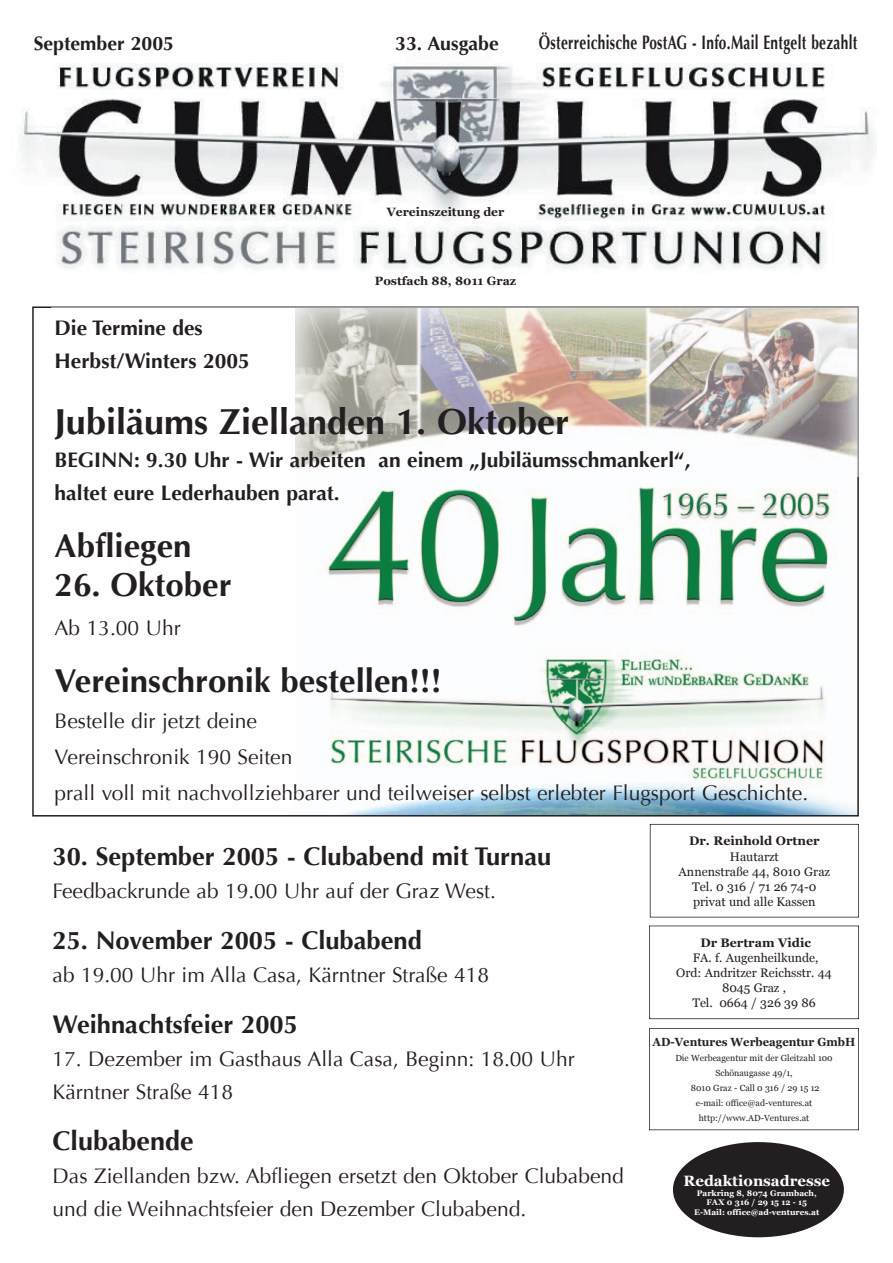
<style>
.page{position:relative;width:893px;height:1263px;background:#fff}
.page>*{position:absolute;margin:0;border:0;box-sizing:border-box;transform-origin:0 0}
.t1{font:700 36px "Optima";color:#231f20}
.t2{font:700 33px "Optima";color:#231f20}
.t3{font:700 27px "Optima";color:#231f20}
.t4{font:700 25.5px "Optima";color:#231f20}
.t5{font:21px/36px "Optima";color:#231f20}
.t6{font:700 21px/33px "Optima";color:#231f20}
.t7{font:700 19.5px "Optima";letter-spacing:.025em;color:#231f20;scale:.7 1}
.t8{font:700 19.5px "Optima";color:#231f20}
.t9{font:700 15px "Georgia";color:#fff}
.t10{font:12.45px/14.9px "Georgia";color:#231f20;text-align:center}
.t11{font:700 12.45px "Georgia";color:#231f20}
.t12{font:12.3px/14.9px "Georgia";color:#231f20;text-align:center}
.t13{font:700 12.3px "Georgia";color:#231f20}
.t14{font:700 12px "Georgia";color:#231f20}
.t15{font:700 11.85px "Georgia";color:#231f20;scale:.95 1}
.t16{font:8.85px/15px "Georgia";color:#231f20;text-align:center}
.t17{font:700 8.1px/9.8px "Georgia";color:#fff;text-align:center}
</style>
<div class="page">
<div style="left:673px;top:1142px;width:171px;height:95px;background:#231f20;border-radius:50%"></div>
<svg style="left:649px;top:925px;width:210px;height:94px"></svg>
<svg style="left:650px;top:824px;width:209px;height:93px"></svg>
<svg style="left:649px;top:1028px;width:210px;height:102px"></svg>
<svg style="left:32px;top:306px;width:827px;height:510px"></svg>
<img style="left:20px;top:63px;width:857px;height:206px">
<svg style="left:51px;top:307px;width:808px;height:170px"></svg>
<p class="t8" style="left:34px;top:32px;width:142px">September 2005</p>
<p class="t8" style="left:395px;top:32px;width:105px">33. Ausgabe</p>
<p class="t7" style="left:539px;top:31px;width:457px">Österreichische PostAG - Info.Mail Entgelt bezahlt</p>
<p class="t14" style="left:387px;top:205px;width:119px">Vereinszeitung der</p>
<p class="t14" style="left:375px;top:274px;width:143px">Postfach 88, 8011 Graz</p>
<p class="t6" style="left:55px;top:311px;width:197px">Die Termine des<br>Herbst/Winters 2005</p>
<h1 class="t1" style="left:55px;top:400px;width:516px">Jubiläums Ziellanden 1. Oktober</h1>
<p class="t6" style="left:55px;top:443px;width:637px">BEGINN: 9.30 Uhr - Wir arbeiten an einem „Jubiläumsschmankerl“, haltet eure Lederhauben parat.</p>
<h2 class="t2" style="left:55px;top:526px;width:138px">Abfliegen</h2>
<h2 class="t2" style="left:55px;top:565px;width:178px">26. Oktober</h2>
<p class="t5" style="left:55px;top:610px;width:128px">Ab 13.00 Uhr</p>
<h2 class="t2" style="left:55px;top:661px;width:389px">Vereinschronik bestellen!!!</h2>
<p class="t5" style="left:55px;top:703px;width:755px">Bestelle dir jetzt deine<br>Vereinschronik 190 Seiten<br>prall voll mit nachvollziehbarer und teilweiser selbst erlebter Flugsport Geschichte.</p>
<p class="t4" style="left:53px;top:842px;width:500px">30. September 2005 - Clubabend mit Turnau</p>
<p class="t5" style="left:53px;top:873px;width:445px">Feedbackrunde ab 19.00 Uhr auf der Graz West.</p>
<p class="t4" style="left:53px;top:926px;width:371px">25. November 2005 - Clubabend</p>
<p class="t5" style="left:53px;top:957px;width:438px">ab 19.00 Uhr im Alla Casa, Kärntner Straße 418</p>
<p class="t4" style="left:53px;top:1010px;width:247px">Weihnachtsfeier 2005</p>
<p class="t5" style="left:53px;top:1043px;width:524px;line-height:33px">17. Dezember im Gasthaus Alla Casa, Beginn: 18.00 Uhr<br>Kärntner Straße 418</p>
<p class="t3" style="left:53px;top:1125px;width:143px">Clubabende</p>
<p class="t5" style="left:53px;top:1160px;width:573px;line-height:33px">Das Ziellanden bzw. Abfliegen ersetzt den Oktober Clubabend und die Weihnachtsfeier den Dezember Clubabend.</p>
<p class="t11" style="left:689px;top:834px;width:132px">Dr. Reinhold Ortner</p>
<p class="t10" style="left:679px;top:849px;width:153px">Hautarzt<br>Annenstraße 44, 8010 Graz<br>Tel. 0 316 / 71 26 74-0 privat und alle Kassen</p>
<p class="t13" style="left:700px;top:936px;width:112px">Dr Bertram Vidic</p>
<p class="t12" style="left:676px;top:950px;width:157px">FA. f. Augenheilkunde,<br>Ord: Andritzer Reichsstr. 44<br>8045 Graz ,<br>Tel. 0664 / 326 39 86</p>
<p class="t15" style="left:653px;top:1035px;width:215px">AD-Ventures Werbeagentur GmbH</p>
<p class="t16" style="left:675px;top:1050px;width:159px">Die Werbeagentur mit der Gleitzahl 100<br>Schönaugasse 49/1,<br>8010 Graz - Call 0 316 / 29 15 12 e-mail: office@ad-ventures.at http://www.AD-Ventures.at</p>
<p class="t9" style="left:684px;top:1172px;width:148px">Redaktionsadresse</p>
<p class="t17" style="left:694px;top:1188px;width:127px">Parkring 8, 8074 Grambach,<br>FAX 0 316 / 29 15 12 - 15<br>E-Mail: office@ad-ventures.at</p>
</div>
